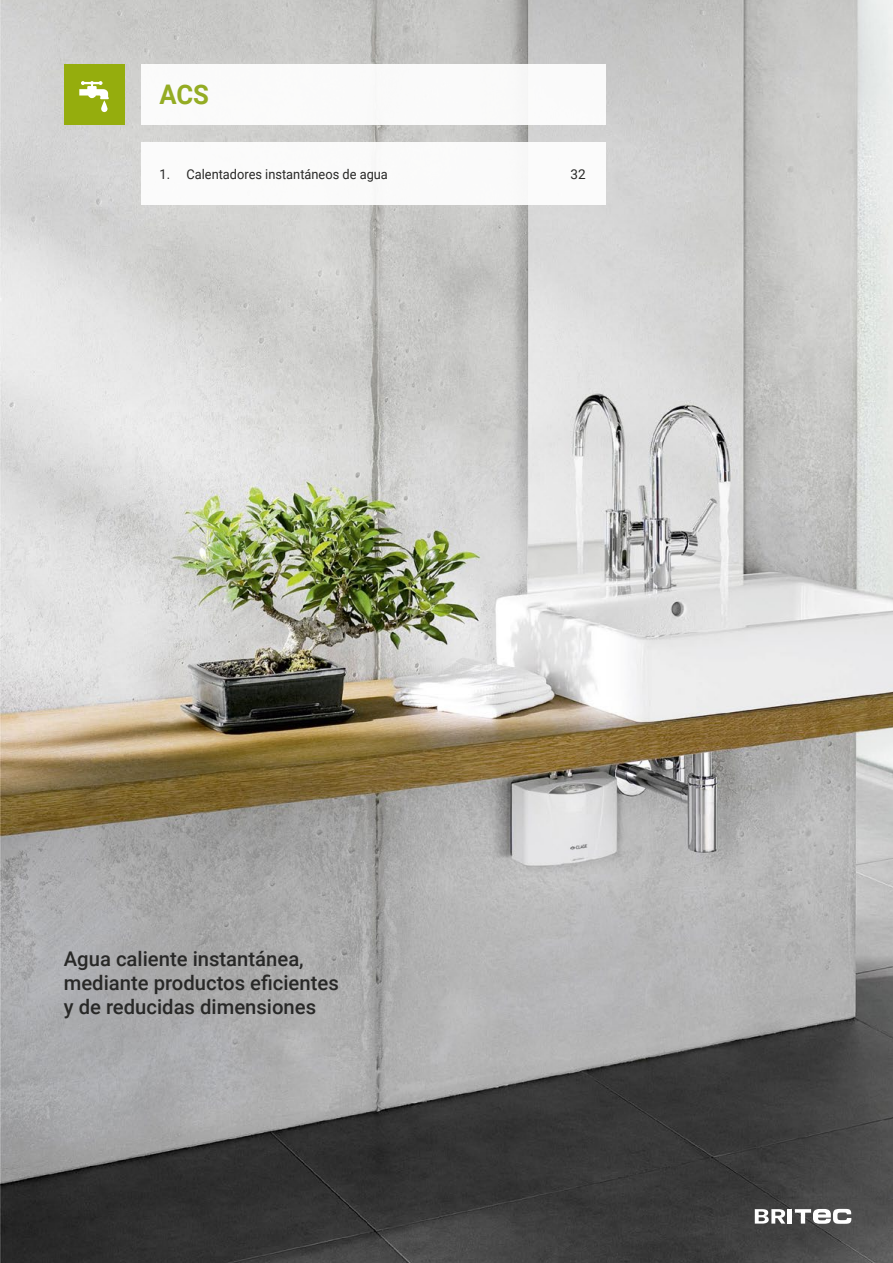
<style>
.page{position:relative;width:893px;height:1263px;background:#fff}
.page>*{position:absolute;margin:0;border:0;box-sizing:border-box;transform-origin:0 0}
.t1{font:700 27px "Roboto";color:#94ac23;scale:.95 1}
.t2{font:500 20.25px/24.3px "Roboto";color:#282827}
.t3{font:13.5px "Roboto";color:#282827;scale:.95 1}
.t4{font:13.5px "Roboto";color:#282827}
</style>
<div class="page">
<img style="left:0;top:0;width:893px;height:1263px">
<div style="left:142px;top:64px;width:464px;height:60px;background:#fff"></div>
<svg style="left:736px;top:1209px;width:115px;height:18px"></svg>
<div style="left:64px;top:64px;width:60px;height:60px;background:#95ad0d"></div>
<svg style="left:79px;top:81px;width:30px;height:31px"></svg>
<div style="left:142px;top:142px;width:464px;height:63px;background:#fff"></div>
<h1 class="t1" style="left:159px;top:75px;width:54px">ACS</h1>
<p class="t3" style="left:159px;top:164px;width:242px">1. Calentadores instantáneos de agua</p>
<p class="t4" style="left:571px;top:164px;width:17px">32</p>
<p class="t2" style="left:64px;top:945px;width:276px">Agua caliente instantánea, mediante productos eficientes y de reducidas dimensiones</p>
</div>
